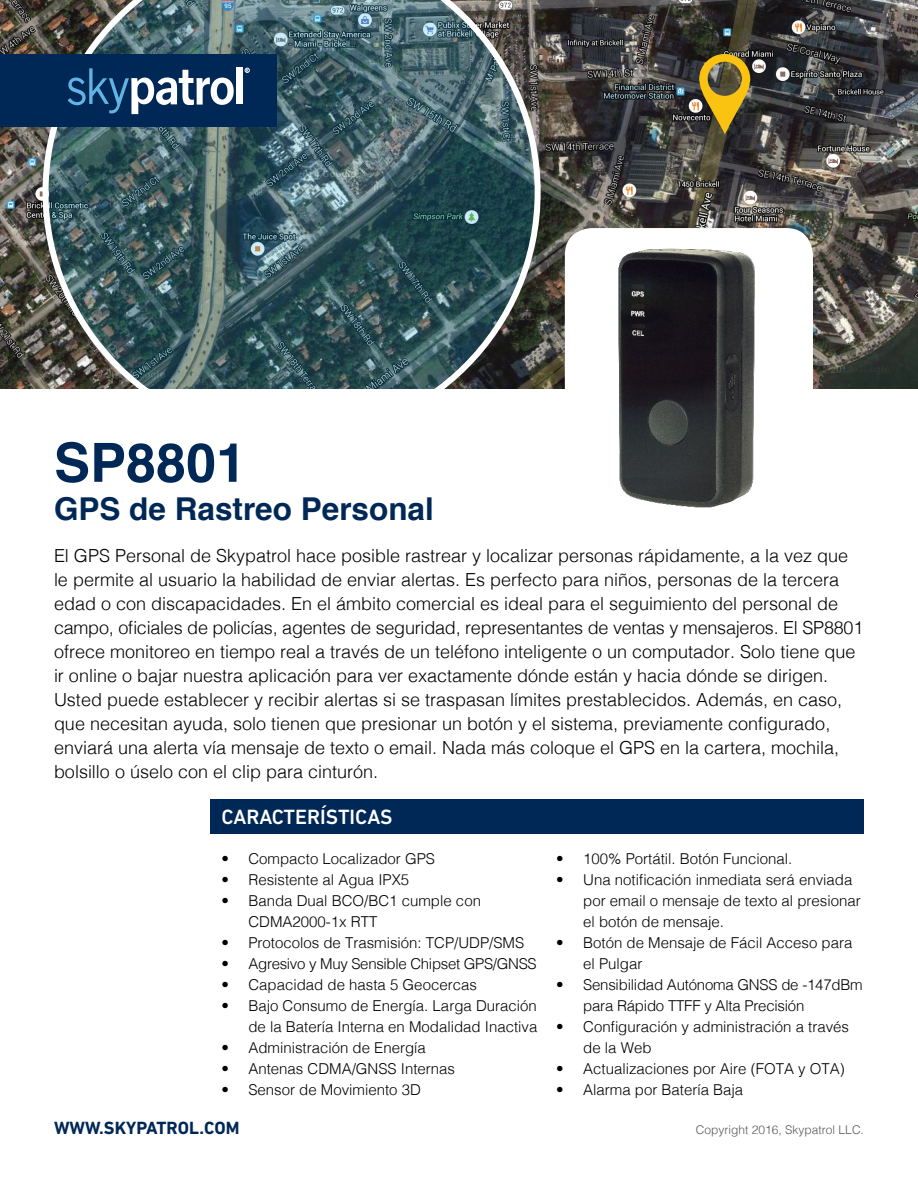
<style>
.page{position:relative;width:918px;height:1188px;background:#fff}
.page>*{position:absolute;margin:0;border:0;box-sizing:border-box;transform-origin:0 0}
.t1{font:700 54px "Helvetica";color:#002856}
.t2{font:700 31.5px "Helvetica";color:#002856}
.t3{font:500 21px "DIN Next LT Pro";color:#fff}
.t4{font:300 18px/24px "Helvetica";color:#000}
.t5{font:700 18px "DIN Next LT Pro";color:#002856}
.t6{font:300 15px/21px "Helvetica";color:#000}
.t7{font:300 15px "Helvetica";letter-spacing:-.02em;color:#000}
.t8{font:300 12px "Helvetica";color:#58595b}
</style>
<div class="page">
<img style="left:0;top:0;width:918px;height:389px">
<img style="left:43px;top:0;width:498px;height:389px">
<div style="left:0;top:54px;width:277px;height:72px;background:#002856"></div>
<div style="left:236px;top:68px;width:7px;height:36px;background:#fff"></div>
<svg style="left:68px;top:68px;width:166px;height:46px"></svg>
<svg style="left:245px;top:68px;width:5px;height:5px"></svg>
<div style="left:211px;top:799px;width:653px;height:35px;background:#002856"></div>
<img style="left:565px;top:228px;width:248px;height:280px">
<svg style="left:699px;top:54px;width:52px;height:80px;background:#8e762a"></svg>
<h1 class="t1" style="left:54px;top:419px;width:194px">SP8801</h1>
<h2 class="t2" style="left:54px;top:483px;width:381px">GPS de Rastreo Personal</h2>
<p class="t4" style="left:54px;top:542px;width:811px">El GPS Personal de Skypatrol hace posible rastrear y localizar personas rápidamente, a la vez que le permite al usuario la habilidad de enviar alertas. Es perfecto para niños, personas de la tercera edad o con discapacidades. En el ámbito comercial es ideal para el seguimiento del personal de campo, oficiales de policías, agentes de seguridad, representantes de ventas y mensajeros. El SP8801 ofrece monitoreo en tiempo real a través de un teléfono inteligente o un computador. Solo tiene que ir online o bajar nuestra aplicación para ver exactamente dónde están y hacia dónde se dirigen.<br>Usted puede establecer y recibir alertas si se traspasan límites prestablecidos. Además, en caso, que necesitan ayuda, solo tienen que presionar un botón y el sistema, previamente configurado, enviará una alerta vía mensaje de texto o email. Nada más coloque el GPS en la cartera, mochila, bolsillo o úselo con el clip para cinturón.</p>
<p class="t3" style="left:221px;top:805px;width:173px">CARACTERÍSTICAS</p>
<p class="t6" style="left:221px;top:847px;width:215px">• Compacto Localizador GPS</p>
<p class="t6" style="left:221px;top:868px;width:189px">• Resistente al Agua IPX5</p>
<p class="t6" style="left:248px;top:889px;width:234px;text-indent:-27px">• Banda Dual BCO/BC1 cumple con<br>CDMA2000-1x RTT</p>
<p class="t6" style="left:221px;top:931px;width:304px">• Protocolos de Trasmisión: TCP/UDP/SMS</p>
<p class="t7" style="left:221px;top:951px;width:317px">• Agresivo y Muy Sensible Chipset GPS/GNSS</p>
<p class="t6" style="left:221px;top:973px;width:257px">• Capacidad de hasta 5 Geocercas</p>
<p class="t6" style="left:221px;top:994px;width:318px;text-align:right">• Bajo Consumo de Energía. Larga Duración de la Batería Interna en Modalidad Inactiva</p>
<p class="t6" style="left:221px;top:1036px;width:206px">• Administración de Energía</p>
<p class="t6" style="left:221px;top:1057px;width:235px">• Antenas CDMA/GNSS Internas</p>
<p class="t6" style="left:221px;top:1078px;width:201px">• Sensor de Movimiento 3D</p>
<p class="t6" style="left:556px;top:847px;width:238px">• 100% Portátil. Botón Funcional.</p>
<p class="t6" style="left:583px;top:868px;width:279px;text-indent:-27px">• Una notificación inmediata será enviada por email o mensaje de texto al presionar el botón de mensaje.</p>
<p class="t6" style="left:583px;top:931px;width:271px;text-indent:-27px">• Botón de Mensaje de Fácil Acceso para el Pulgar</p>
<p class="t6" style="left:583px;top:973px;width:281px;text-indent:-27px">• Sensibilidad Autónoma GNSS de -147dBm para Rápido TTFF y Alta Precisión</p>
<p class="t6" style="left:583px;top:1015px;width:267px;text-indent:-27px">• Configuración y administración a través de la Web</p>
<p class="t6" style="left:556px;top:1057px;width:290px">• Actualizaciones por Aire (FOTA y OTA)</p>
<p class="t6" style="left:556px;top:1078px;width:189px">• Alarma por Batería Baja</p>
<p class="t5" style="left:54px;top:1117px;width:187px">WWW.SKYPATROL.COM</p>
<p class="t8" style="left:696px;top:1120px;width:170px">Copyright 2016, Skypatrol LLC.</p>
</div>
